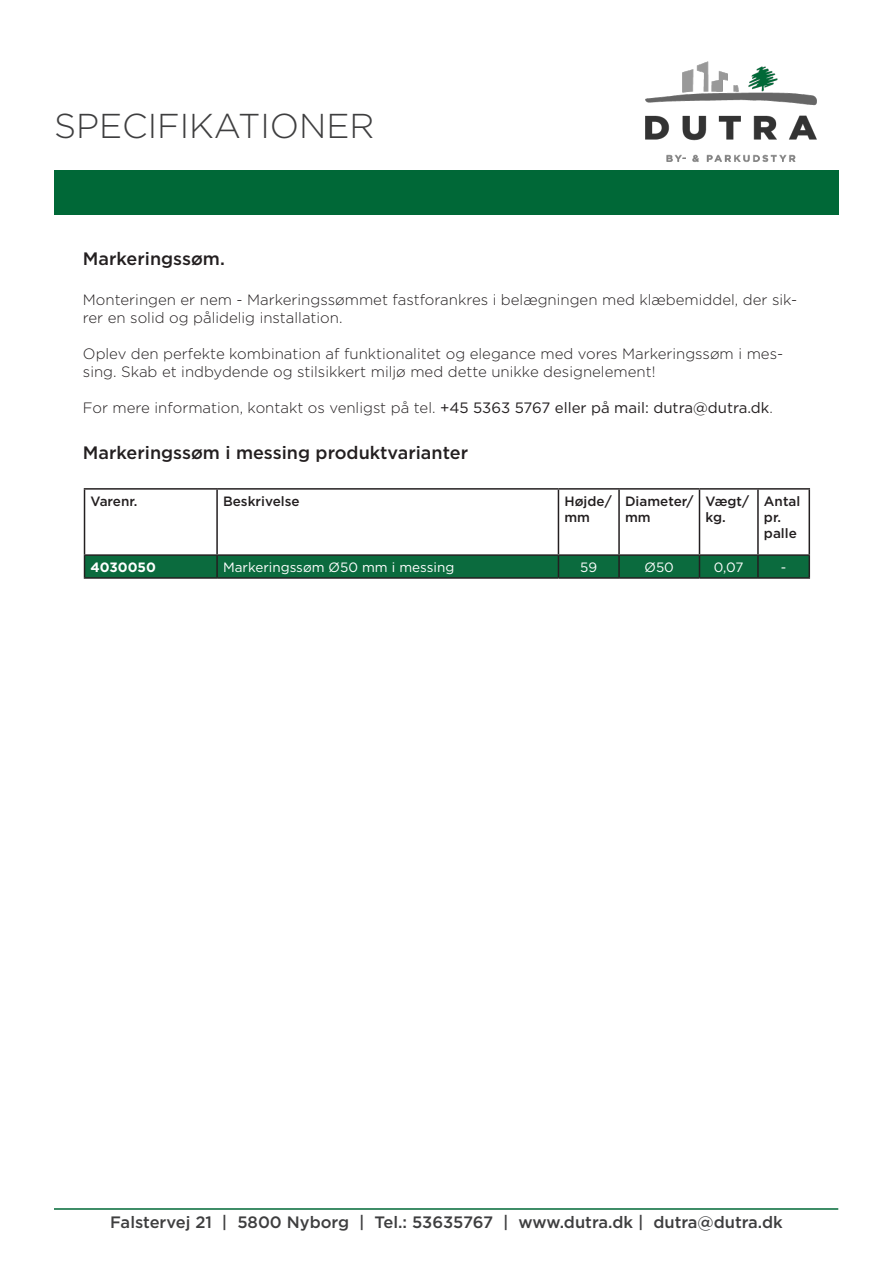
<style>
.page{position:relative;width:893px;height:1263px;background:#fff}
.page>*{position:absolute;margin:0;border:0;box-sizing:border-box;transform-origin:0 0}
.t1{font:300 34.5px "Gotham";color:#3e3e3f}
.t2{font:500 18px "Gotham";color:#231f20}
.t3{font:500 16.5px "Gotham";color:#3e3e3f}
.t4{font:300 15px/18px "Gotham";color:#231f20}
.t5{font:500 13.5px/16.2px "Gotham";color:#231f20}
.t6{font:13.5px "Gotham";color:#fff}
.t7{font:700 13.5px "Gotham";color:#fff}
.s1{font-weight:400}
</style>
<div class="page">
<div style="left:54px;top:170px;width:785px;height:45px;background:#006837"></div>
<img style="left:645px;top:61px;width:172px;height:101px">
<hr style="left:54px;top:1208px;width:784px;height:2px;background:#006837">
<hr style="left:84px;top:488px;width:133px;height:2px;background:#231f20">
<hr style="left:84px;top:490px;width:1px;height:64px;background:#231f20">
<hr style="left:217px;top:488px;width:341px;height:2px;background:#231f20">
<hr style="left:216px;top:490px;width:2px;height:64px;background:#231f20">
<hr style="left:558px;top:488px;width:61px;height:2px;background:#231f20">
<hr style="left:558px;top:490px;width:1px;height:64px;background:#231f20">
<hr style="left:619px;top:488px;width:80px;height:2px;background:#231f20">
<hr style="left:618px;top:490px;width:2px;height:64px;background:#231f20">
<hr style="left:699px;top:488px;width:59px;height:2px;background:#231f20">
<hr style="left:699px;top:490px;width:1px;height:64px;background:#231f20">
<hr style="left:758px;top:488px;width:52px;height:2px;background:#231f20">
<hr style="left:757px;top:490px;width:2px;height:64px;background:#231f20">
<hr style="left:808px;top:490px;width:2px;height:64px;background:#231f20">
<hr style="left:84px;top:554px;width:133px;height:2px;background:#231f20">
<hr style="left:217px;top:554px;width:341px;height:2px;background:#231f20">
<hr style="left:558px;top:554px;width:61px;height:2px;background:#231f20">
<hr style="left:619px;top:554px;width:80px;height:2px;background:#231f20">
<hr style="left:699px;top:554px;width:59px;height:2px;background:#231f20">
<div style="left:84px;top:555px;width:724px;height:22px;background:#0b6b3e"></div>
<hr style="left:758px;top:554px;width:52px;height:2px;background:#231f20">
<hr style="left:757px;top:556px;width:2px;height:21px;background:#231f20">
<hr style="left:808px;top:556px;width:2px;height:21px;background:#231f20">
<hr style="left:84px;top:577px;width:133px;height:2px;background:#231f20">
<hr style="left:217px;top:577px;width:341px;height:2px;background:#231f20">
<hr style="left:558px;top:577px;width:61px;height:2px;background:#231f20">
<hr style="left:619px;top:577px;width:80px;height:2px;background:#231f20">
<hr style="left:699px;top:577px;width:59px;height:2px;background:#231f20">
<hr style="left:758px;top:577px;width:52px;height:2px;background:#231f20">
<p class="t1" style="left:54px;top:103px;width:322px">SPECIFIKATIONER</p>
<p class="t2" style="left:83px;top:247px;width:143px">Markeringssøm.</p>
<p class="t4" style="left:83px;top:290px;width:716px">Monteringen er nem - Markeringssømmet fastforankres i belægningen med klæbemiddel, der sik&shy;rer en solid og pålidelig installation.</p>
<p class="t4" style="left:83px;top:344px;width:702px">Oplev den perfekte kombination af funktionalitet og elegance med vores Markeringssøm i mes&shy;sing. Skab et indbydende og stilsikkert miljø med dette unikke designelement!</p>
<p class="t4" style="left:83px;top:398px;width:691px">For mere information, kontakt os venligst på tel. <span class="s1">+45 5363 5767 eller på mail: dutra@dutra.dk</span>.</p>
<p class="t2" style="left:83px;top:441px;width:387px">Markeringssøm i messing produktvarianter</p>
<p class="t5" style="left:91px;top:493px;width:48px">Varenr.</p>
<p class="t5" style="left:223px;top:493px;width:78px">Beskrivelse</p>
<p class="t5" style="left:564px;top:493px;width:49px">Højde/ mm</p>
<p class="t5" style="left:625px;top:493px;width:70px">Diameter/ mm</p>
<p class="t5" style="left:705px;top:493px;width:45px">Vægt/ kg.</p>
<p class="t5" style="left:764px;top:493px;width:38px">Antal pr. palle</p>
<p class="t7" style="left:91px;top:558px;width:67px">4030050</p>
<p class="t6" style="left:223px;top:558px;width:233px">Markeringssøm Ø50 mm i messing</p>
<p class="t6" style="left:580px;top:558px;width:18px">59</p>
<p class="t6" style="left:645px;top:558px;width:31px">Ø50</p>
<p class="t6" style="left:714px;top:558px;width:31px">0,07</p>
<p class="t6" style="left:781px;top:558px;width:7px">-</p>
<p class="t3" style="left:110px;top:1211px;width:674px">Falstervej 21 | 5800 Nyborg | Tel.: 53635767 | www.dutra.dk | dutra@dutra.dk</p>
</div>
